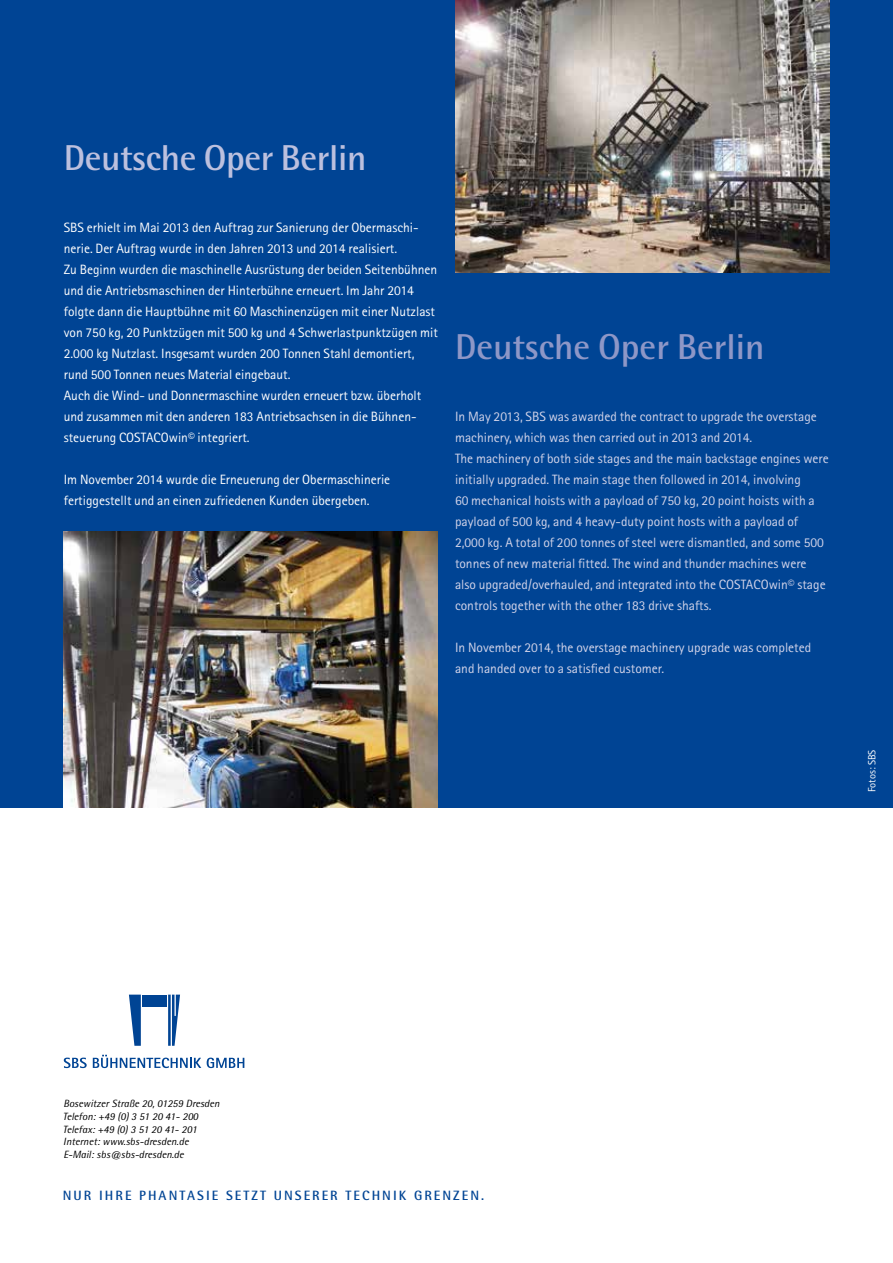
<style>
.page{position:relative;width:893px;height:1263px;background:#fff}
.page>*{position:absolute;margin:0;border:0;box-sizing:border-box;transform-origin:0 0}
.t1{font:700 36px "Rotis Semi Sans";letter-spacing:-.01em;color:#bcc0de}
.t2{font:700 36px "Rotis Semi Sans";color:#8e97c7}
.t3{font:13.5px/21px "Rotis Sans Serif";color:#fff}
.t4{font:13.5px/21px "Rotis Sans Serif";color:#d3d4e9}
.t5{font:700 13.5px "Rotis Semi Sans";letter-spacing:.15em;color:#004494}
.t6{font:italic 10.5px/12.6px "Rotis Semi Sans";color:#000}
.t7{font:10.5px "Rotis Sans Serif";color:#fff}
</style>
<div class="page">
<div style="left:0;top:0;width:893px;height:808px;background:#004494"></div>
<svg style="left:64px;top:1057px;width:23px;height:11px"></svg>
<svg style="left:93px;top:1055px;width:108px;height:13px"></svg>
<svg style="left:207px;top:1057px;width:37px;height:11px"></svg>
<div style="left:142px;top:995px;width:25px;height:11px;background:#004494"></div>
<svg style="left:168px;top:995px;width:12px;height:51px"></svg>
<svg style="left:129px;top:995px;width:12px;height:51px"></svg>
<img style="left:64px;top:531px;width:374px;height:277px">
<img style="left:455px;top:0;width:374px;height:273px">
<h1 class="t1" style="left:64px;top:136px;width:304px">DEUTSCHE OPER BERLIN</h1>
<p class="t3" style="left:64px;top:217px;width:376px">SBS erhielt im Mai 2013 den Auftrag zur Sanierung der Obermaschi&shy;nerie. Der Auftrag wurde in den Jahren 2013 und 2014 realisiert.<br>Zu Beginn wurden die maschinelle Ausrüstung der beiden Seitenbühnen und die Antriebsmaschinen der Hinterbühne erneuert. Im Jahr 2014 folgte dann die Hauptbühne mit 60 Maschinenzügen mit einer Nutzlast von 750 kg, 20 Punktzügen mit 500 kg und 4 Schwerlastpunktzügen mit 2.000 kg Nutzlast. Insgesamt wurden 200 Tonnen Stahl demontiert, rund 500 Tonnen neues Material eingebaut.<br>Auch die Wind- und Donnermaschine wurden erneuert bzw. überholt und zusammen mit den anderen 183 Antriebsachsen in die Bühnen&shy;steuerung COSTACOwin© integriert.</p>
<p class="t3" style="left:64px;top:469px;width:328px">Im November 2014 wurde die Erneuerung der Obermaschinerie fertiggestellt und an einen zufriedenen Kunden übergeben.</p>
<h1 class="t2" style="left:455px;top:325px;width:311px">DEUTSCHE OPER BERLIN</h1>
<p class="t4" style="left:455px;top:406px;width:375px">In May 2013, SBS was awarded the contract to upgrade the overstage machinery, which was then carried out in 2013 and 2014.<br>The machinery of both side stages and the main backstage engines were initially upgraded. The main stage then followed in 2014, involving<br>60 mechanical hoists with a payload of 750 kg, 20 point hoists with a payload of 500 kg, and 4 heavy-duty point hosts with a payload of 2,000 kg. A total of 200 tonnes of steel were dismantled, and some 500 tonnes of new material fitted. The wind and thunder machines were also upgraded/overhauled, and integrated into the COSTACOwin© stage controls together with the other 183 drive shafts.</p>
<p class="t4" style="left:455px;top:637px;width:358px">In November 2014, the overstage machinery upgrade was completed and handed over to a satisfied customer.</p>
<p class="t7" style="left:866px;top:792px;width:44px;rotate:-90deg">Fotos: SBS</p>
<p class="t6" style="left:63px;top:1097px;width:158px">Bosewitzer Straße 20, 01259 Dresden<br>Telefon: +49 (0) 3 51 20 41- 200<br>Telefax: +49 (0) 3 51 20 41- 201<br>Internet: www.sbs-dresden.de<br>E-Mail: sbs@sbs-dresden.de</p>
<p class="t5" style="left:63px;top:1187px;width:423px">NUR IHRE PHANTASIE SETZT UNS ERER TECHN IK GRENZEN.</p>
</div>
